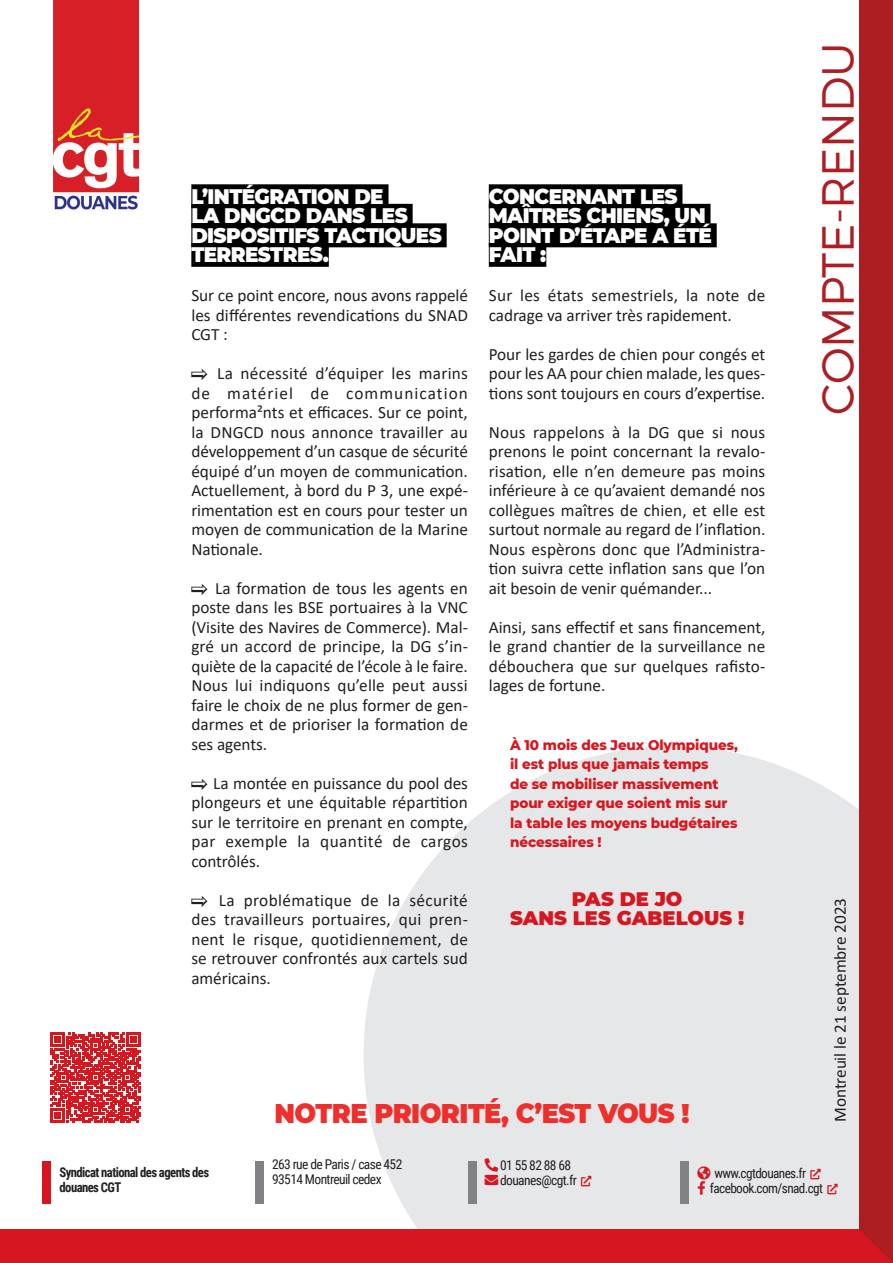
<style>
.page{position:relative;width:893px;height:1263px;background:#fff}
.page>*{position:absolute;margin:0;border:0;box-sizing:border-box;transform-origin:0 0}
.t1{font:300 45px "Montserrat";letter-spacing:-.01em;color:#ad1e22}
.t2{font:900 27px "Montserrat";letter-spacing:-.02em;color:#ee2f2c;scale:.95 1}
.t3{font:900 21px/19.5px "Montserrat";letter-spacing:-.03em;color:#fff;scale:.95 1}
.t4{font:900 19.5px/19.5px "Montserrat";color:#d7171f;text-align:center}
.t5{font:17.25px/19.5px "Calibri";letter-spacing:-.005em;color:#231f20;text-align:justify}
.t6{font:800 14.25px/19.5px "Montserrat";letter-spacing:-.005em;color:#d7171f;scale:.95 1}
.t7{font:13.5px/15px "Roboto Condensed";letter-spacing:-.045em;color:#231f20}
.t8{font:700 13.5px/15px "Roboto Condensed";letter-spacing:-.045em;color:#231f20;scale:.94 1}
.s1{font-family:"Pointers"}
.s2{color:#d7171f}
</style>
<div class="page">
<svg style="left:364px;top:746px;width:495px;height:483px;fill:#e6e7e9"></svg>
<div style="left:43px;top:1161px;width:8px;height:42px;background:#d7171f"></div>
<div style="left:255px;top:1161px;width:9px;height:42px;background:#808285"></div>
<div style="left:468px;top:1161px;width:8px;height:42px;background:#808285"></div>
<div style="left:680px;top:1161px;width:9px;height:42px;background:#808285"></div>
<div style="left:0;top:1229px;width:893px;height:34px;background:#d7171f"></div>
<div style="left:859px;top:0;width:34px;height:1263px;background:#ad1e22"></div>
<img style="left:53px;top:0;width:85px;height:210px">
<div style="left:191px;top:184px;width:197px;height:24px;background:#000"></div>
<div style="left:191px;top:204px;width:222px;height:24px;background:#000"></div>
<div style="left:191px;top:223px;width:256px;height:24px;background:#000"></div>
<div style="left:191px;top:243px;width:138px;height:24px;background:#000"></div>
<div style="left:489px;top:184px;width:193px;height:24px;background:#000"></div>
<div style="left:489px;top:204px;width:221px;height:24px;background:#000"></div>
<div style="left:489px;top:223px;width:228px;height:24px;background:#000"></div>
<div style="left:489px;top:243px;width:57px;height:24px;background:#000"></div>
<svg style="left:51px;top:1032px;width:90px;height:90px"></svg>
<svg style="left:485px;top:1158px;width:13px;height:27px"></svg>
<svg style="left:581px;top:1176px;width:10px;height:10px"></svg>
<svg style="left:811px;top:1168px;width:10px;height:11px"></svg>
<svg style="left:697px;top:1166px;width:13px;height:28px"></svg>
<svg style="left:827px;top:1183px;width:11px;height:11px"></svg>
<p class="t3" style="left:191px;top:185px;width:204px">L’INTÉGRATION DE<br>LA DNGCD</p>
<p class="t3" style="left:191px;top:205px;width:265px;text-indent:114px">DANS LES<br>DISPOSITIFS TACTIQUES<br>TERRESTRES.</p>
<p class="t5" style="left:191px;top:285px;width:278px">Sur ce point encore, nous avons rappelé les différentes revendications du SNAD CGT :</p>
<p class="t5" style="left:191px;top:363px;width:278px"><span class="s1">'</span> La nécessité d’équiper les marins de matériel de communication performa²nts et efficaces. Sur ce point, la DNGCD nous annonce travailler au développement d’un casque de sécurité équipé d’un moyen de communication.<br>Actuellement, à bord du P 3, une expé&shy;rimentation est en cours pour tester un moyen de communication de la Marine Nationale.</p>
<p class="t5" style="left:191px;top:578px;width:278px"><span class="s1">'</span> La formation de tous les agents en poste dans les BSE portuaires à la VNC (Visite des Navires de Commerce). Mal&shy;gré un accord de principe, la DG s’in&shy;quiète de la capacité de l’école à le faire.<br>Nous lui indiquons qu’elle peut aussi faire le choix de ne plus former de gen&shy;darmes et de prioriser la formation de ses agents.</p>
<p class="t5" style="left:191px;top:773px;width:278px"><span class="s1">'</span> La montée en puissance du pool des plongeurs et une équitable répartition sur le territoire en prenant en compte, par exemple la quantité de cargos contrôlés.</p>
<p class="t5" style="left:191px;top:890px;width:278px"><span class="s1">'</span> La problématique de la sécurité des travailleurs portuaires, qui pren&shy;nent le risque, quotidiennement, de se retrouver confrontés aux cartels sud américains.</p>
<p class="t3" style="left:489px;top:185px;width:236px">CONCERNANT LES<br>MAÎTRES CHIENS, UN<br>POINT D’ÉTAPE A ÉTÉ<br>FAIT :</p>
<p class="t5" style="left:489px;top:285px;width:278px">Sur les états semestriels, la note de cadrage va arriver très rapidement.</p>
<p class="t5" style="left:489px;top:344px;width:278px">Pour les gardes de chien pour congés et pour les AA pour chien malade, les ques&shy;tions sont toujours en cours d’expertise.</p>
<p class="t5" style="left:489px;top:422px;width:278px">Nous rappelons à la DG que si nous prenons le point concernant la revalo&shy;risation, elle n’en demeure pas moins inférieure à ce qu’avaient demandé nos collègues maîtres de chien, et elle est surtout normale au regard de l’inflation.<br>Nous espèrons donc que l’Administra&shy;tion suivra cette inflation sans que l’on ait besoin de venir quémander...</p>
<p class="t5" style="left:489px;top:617px;width:278px">Ainsi, sans effectif et sans financement, le grand chantier de la surveillance ne débouchera que sur quelques rafisto&shy;lages de fortune.</p>
<p class="t6" style="left:510px;top:734px;width:241px">À 10 mois des Jeux Olympiques, il est plus que jamais temps<br>de se mobiliser massivement pour exiger que soient mis sur la table les moyens budgétaires nécessaires !</p>
<p class="t4" style="left:510px;top:888px;width:236px">PAS DE JO<br>SANS LES GABELOUS !</p>
<h2 class="t2" style="left:274px;top:1093px;width:438px">NOTRE PRIORITÉ, C’EST VOUS !</h2>
<h1 class="t1" style="left:810px;top:415px;width:373px;rotate:-90deg">compte-rendu</h1>
<p class="t5" style="left:830px;top:1122px;width:225px;rotate:-90deg">Montreuil le 21 septembre 2023</p>
<p class="t8" style="left:60px;top:1164px;width:161px">Syndicat national des agents des douanes CGT</p>
<p class="t7" style="left:272px;top:1156px;width:132px">263 rue de Paris / case 452<br>93514 Montreuil cedex</p>
<p class="t7" style="left:500px;top:1157px;width:93px;text-indent:-15px"><span class="s2">□■●▼</span> 01 55 82 88 68 douanes@cgt.fr <span class="s2">▼■●●■●▼</span></p>
<p class="t7" style="left:697px;top:1165px;width:125px"><span class="s2">●□▲</span> www.cgtdouanes.fr <span class="s2">▼■●●■●▼</span></p>
<p class="t7" style="left:697px;top:1180px;width:142px"><span class="s2">□□</span> facebook.com/snad.cgt <span class="s2">▼■●●■●▼</span></p>
</div>
